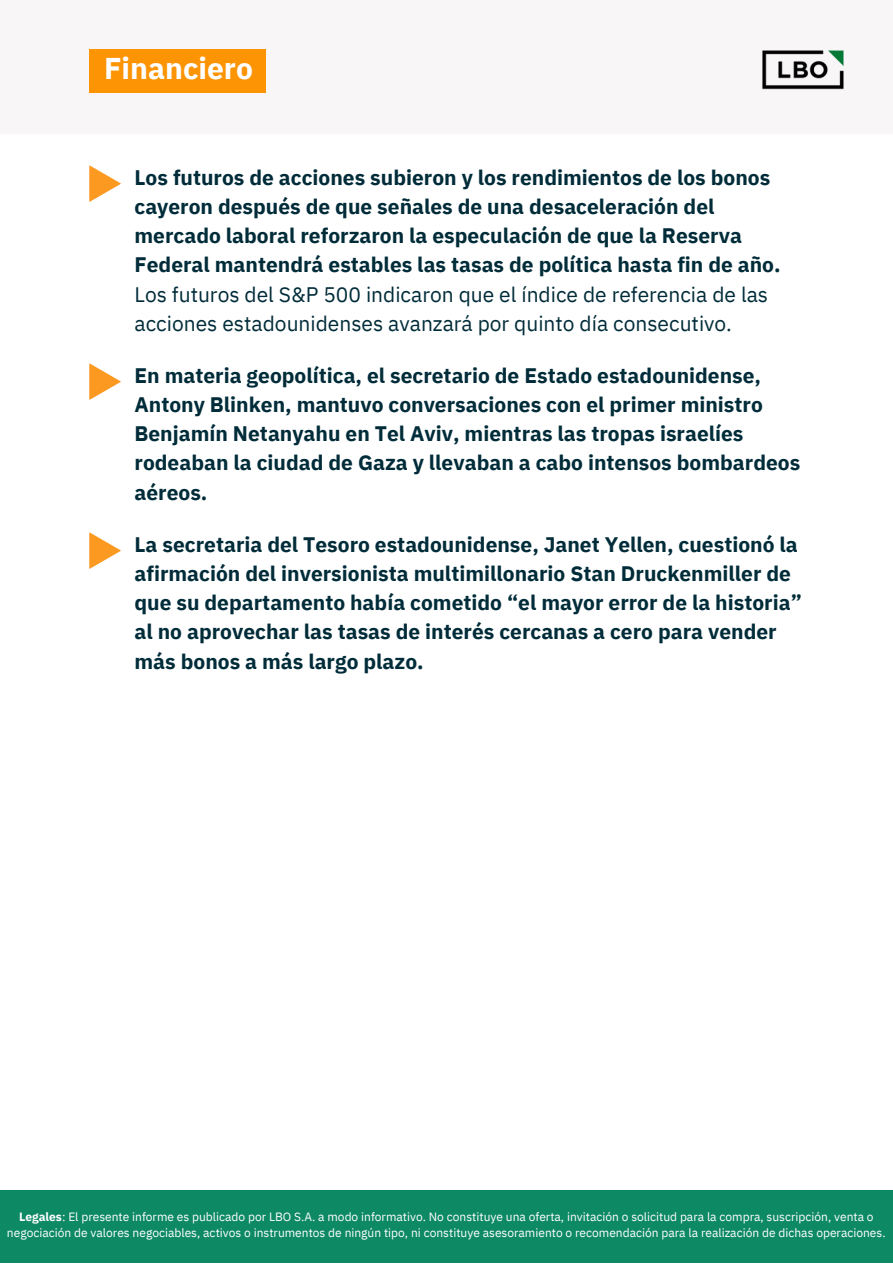
<style>
.page{position:relative;width:893px;height:1264px;background:#fff}
.page>*{position:absolute;margin:0;border:0;box-sizing:border-box;transform-origin:0 0}
.t1{font:700 30px "IBM Plex Sans";color:#fff}
.t2{font:700 21px/29.2px "IBM Plex Sans";color:#002c39}
.t3{font:21px/29.2px "IBM Plex Sans";color:#002c39}
.t4{font:12px/16px "IBM Plex Sans";color:#fff;text-align:center}
.s1{font-weight:700}
</style>
<div class="page">
<div style="left:0;top:0;width:892px;height:133px;background:#f9f6f7"></div>
<div style="left:89px;top:49px;width:176px;height:43px;background:#fc9404"></div>
<svg style="left:89px;top:165px;width:32px;height:36px"></svg>
<div style="left:0;top:1190px;width:892px;height:72px;background:#0d8964"></div>
<img style="left:762px;top:50px;width:82px;height:40px">
<svg style="left:89px;top:363px;width:32px;height:36px"></svg>
<svg style="left:89px;top:532px;width:32px;height:36px"></svg>
<p class="t1" style="left:104px;top:49px;width:150px">Financiero</p>
<p class="t2" style="left:134px;top:162px;width:647px">Los futuros de acciones subieron y los rendimientos de los bonos cayeron después de que señales de una desaceleración del mercado laboral reforzaron la especulación de que la Reserva Federal mantendrá estables las tasas de política hasta fin de año.</p>
<p class="t3" style="left:134px;top:279px;width:635px">Los futuros del S&amp;P 500 indicaron que el índice de referencia de las acciones estadounidenses avanzará por quinto día consecutivo.</p>
<p class="t2" style="left:134px;top:360px;width:667px">En materia geopolítica, el secretario de Estado estadounidense, Antony Blinken, mantuvo conversaciones con el primer ministro Benjamín Netanyahu en Tel Aviv, mientras las tropas israelíes rodeaban la ciudad de Gaza y llevaban a cabo intensos bombardeos aéreos.</p>
<p class="t2" style="left:134px;top:529px;width:668px">La secretaria del Tesoro estadounidense, Janet Yellen, cuestionó la afirmación del inversionista multimillonario Stan Druckenmiller de que su departamento había cometido “el mayor error de la historia” al no aprovechar las tasas de interés cercanas a cero para vender más bonos a más largo plazo.</p>
<p class="t4" style="left:7px;top:1208px;width:880px"><span class="s1">Legales</span>: El presente informe es publicado por LBO S.A. a modo informativo. No constituye una oferta, invitación o solicitud para la compra, suscripción, venta o negociación de valores negociables, activos o instrumentos de ningún tipo, ni constituye asesoramiento o recomendación para la realización de dichas operaciones.</p>
</div>
